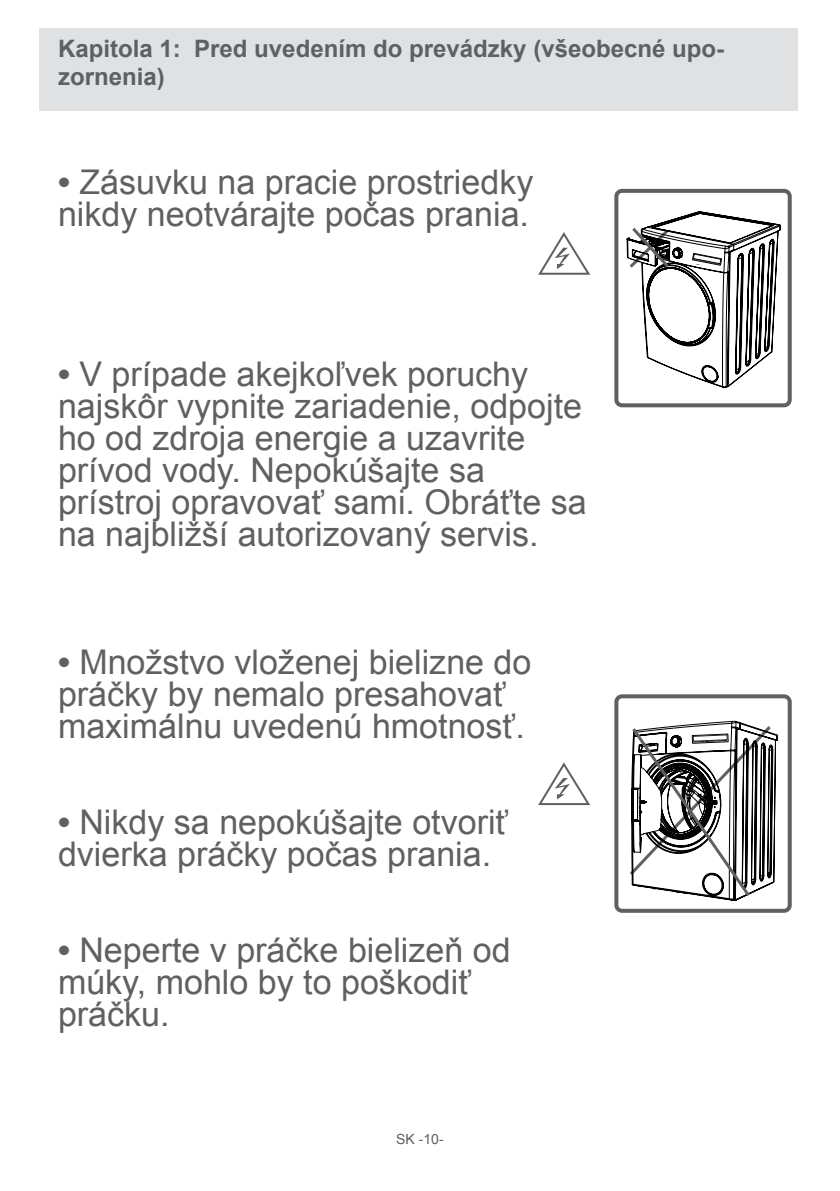
<style>
.page{position:relative;width:840px;height:1191px;background:#fff}
.page>*{position:absolute;margin:0;border:0;box-sizing:border-box;transform-origin:0 0}
.t1{font:34px/32px "Arial";color:#5f6062}
.t2{font:700 24px/28.8px "Arial";color:#5f6062}
.t3{font:14px "Arial";color:#5f6062}
.s1{font-weight:700}
</style>
<div class="page">
<div style="left:40px;top:28px;width:757px;height:83px;background:#e0e1e3"></div>
<svg style="left:538px;top:232px;width:52px;height:43px"></svg>
<svg style="left:538px;top:762px;width:52px;height:44px"></svg>
<svg style="left:619px;top:188px;width:162px;height:553px"></svg>
<svg style="left:619px;top:635px;width:158px;height:278px"></svg>
<div style="left:614px;top:189px;width:177px;height:218px;border:4px solid #5f6062;border-radius:6px"></div>
<div style="left:614px;top:694px;width:177px;height:218px;border:4px solid #5f6062;border-radius:6px"></div>
<svg style="left:628px;top:224px;width:43px;height:46px"></svg>
<svg style="left:690px;top:246px;width:32px;height:24px"></svg>
<svg style="left:629px;top:725px;width:123px;height:174px"></svg>
<p class="t2" style="left:58px;top:35px;width:667px">Kapitola 1: Pred uvedením do prevádzky (všeobecné upo&shy;zornenia)</p>
<p class="t1" style="left:58px;top:166px;width:476px"><span class="s1">•</span> Zásuvku na pracie prostriedky nikdy neotvárajte počas prania.</p>
<p class="t1" style="left:58px;top:358px;width:530px"><span class="s1">•</span> V prípade akejkoľvek poruchy najskôr vypnite zariadenie, odpojte ho od zdroja energie a uzavrite prívod vody. Nepokúšajte sa prístroj opravovať sami. Obráťte sa na najbližší autorizovaný servis.</p>
<p class="t1" style="left:58px;top:646px;width:474px"><span class="s1">•</span> Množstvo vloženej bielizne do práčky by nemalo presahovať maximálnu uvedenú hmotnosť.</p>
<p class="t1" style="left:58px;top:806px;width:443px"><span class="s1">•</span> Nikdy sa nepokúšajte otvoriť dvierka práčky počas prania.</p>
<p class="t1" style="left:58px;top:934px;width:454px"><span class="s1">•</span> Neperte v práčke bielizeň od múky, mohlo by to poškodiť práčku.</p>
<p class="t3" style="left:396px;top:1129px;width:49px">SK -10-</p>
</div>
